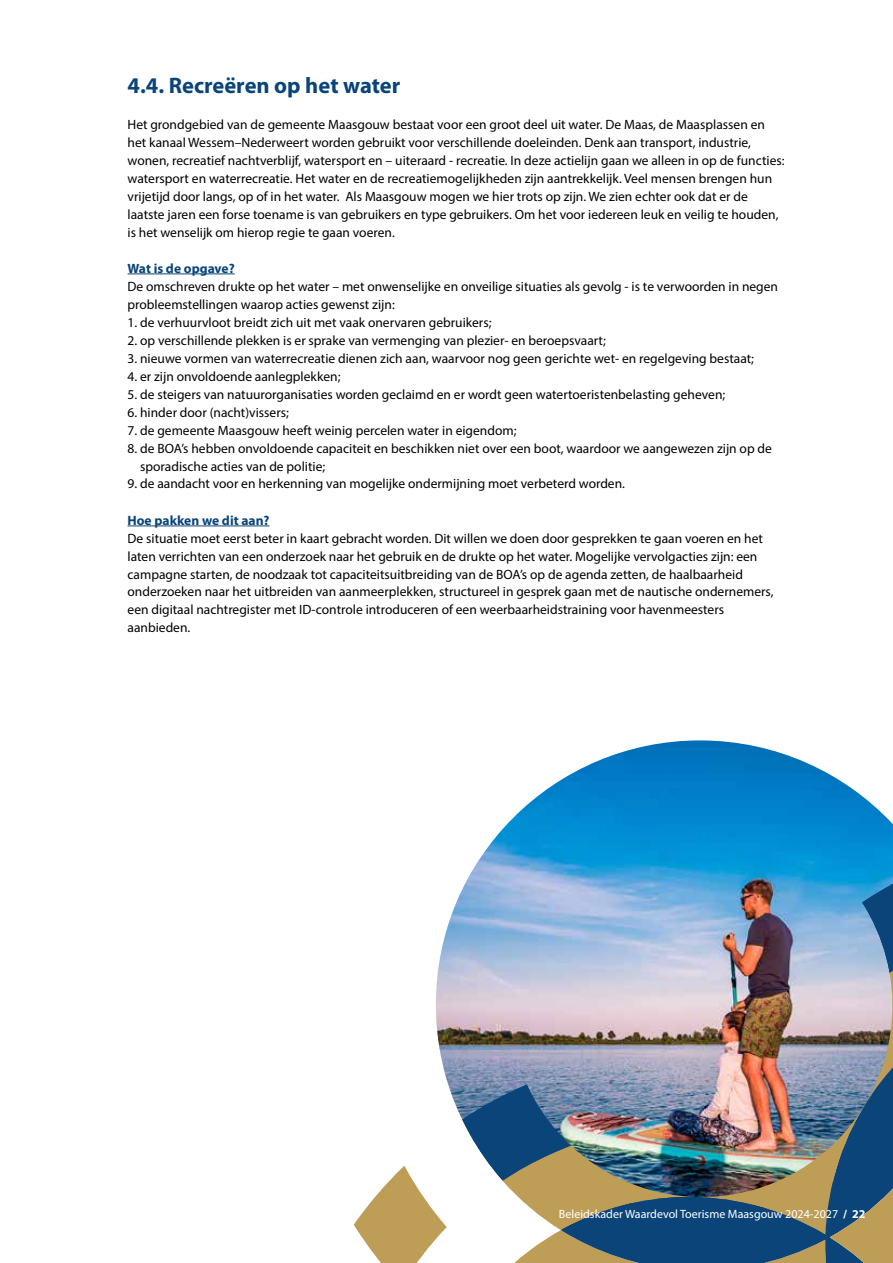
<style>
.page{position:relative;width:893px;height:1263px;background:#fff}
.page>*{position:absolute;margin:0;border:0;box-sizing:border-box;transform-origin:0 0}
.t1{font:700 22.5px "Myriad Pro";color:#0a4479}
.t2{font:13.5px/18px "Myriad Pro";color:#000}
.t3{font:700 13.5px "Myriad Pro";color:#0a4479}
.t4{font:12px "Myriad Pro";color:#fff}
.s1{font-weight:700}
</style>
<div class="page">
<img style="left:436px;top:740px;width:457px;height:379px">
<img style="left:462px;top:867px;width:431px;height:396px">
<svg style="left:354px;top:1166px;width:93px;height:97px"></svg>
<hr style="left:128px;top:274px;width:107px;height:1px;background:#0a4479">
<hr style="left:128px;top:526px;width:142px;height:1px;background:#0a4479">
<h1 class="t1" style="left:128px;top:71px;width:274px">4.4. Recreëren op het water</h1>
<p class="t2" style="left:128px;top:115px;width:658px">Het grondgebied van de gemeente Maasgouw bestaat voor een groot deel uit water. De Maas, de Maasplassen en het kanaal Wessem–Nederweert worden gebruikt voor verschillende doeleinden. Denk aan transport, industrie, wonen, recreatief nachtverblijf, watersport en – uiteraard - recreatie. In deze actielijn gaan we alleen in op de functies: watersport en waterrecreatie. Het water en de recreatiemogelijkheden zijn aantrekkelijk. Veel mensen brengen hun vrijetijd door langs, op of in het water. Als Maasgouw mogen we hier trots op zijn. We zien echter ook dat er de laatste jaren een forse toename is van gebruikers en type gebruikers. Om het voor iedereen leuk en veilig te houden, is het wenselijk om hierop regie te gaan voeren.</p>
<p class="t3" style="left:128px;top:259px;width:109px">Wat is de opgave?</p>
<p class="t2" style="left:128px;top:277px;width:652px">De omschreven drukte op het water – met onwenselijke en onveilige situaties als gevolg - is te verwoorden in negen probleemstellingen waarop acties gewenst zijn:</p>
<p class="t2" style="left:128px;top:313px;width:365px">1. de verhuurvloot breidt zich uit met vaak onervaren gebruikers;</p>
<p class="t2" style="left:128px;top:331px;width:480px">2. op verschillende plekken is er sprake van vermenging van plezier- en beroepsvaart;</p>
<p class="t2" style="left:128px;top:349px;width:628px">3. nieuwe vormen van waterrecreatie dienen zich aan, waarvoor nog geen gerichte wet- en regelgeving bestaat;</p>
<p class="t2" style="left:128px;top:367px;width:214px">4. er zijn onvoldoende aanlegplekken;</p>
<p class="t2" style="left:128px;top:385px;width:599px">5. de steigers van natuurorganisaties worden geclaimd en er wordt geen watertoeristenbelasting geheven;</p>
<p class="t2" style="left:128px;top:403px;width:163px">6. hinder door (nacht)vissers;</p>
<p class="t2" style="left:128px;top:421px;width:390px">7. de gemeente Maasgouw heeft weinig percelen water in eigendom;</p>
<p class="t2" style="left:140px;top:439px;width:633px;text-indent:-13px">8. de BOA’s hebben onvoldoende capaciteit en beschikken niet over een boot, waardoor we aangewezen zijn op de sporadische acties van de politie;</p>
<p class="t2" style="left:128px;top:475px;width:499px">9. de aandacht voor en herkenning van mogelijke ondermijning moet verbeterd worden.</p>
<p class="t3" style="left:128px;top:511px;width:144px">Hoe pakken we dit aan?</p>
<p class="t2" style="left:128px;top:529px;width:647px">De situatie moet eerst beter in kaart gebracht worden. Dit willen we doen door gesprekken te gaan voeren en het laten verrichten van een onderzoek naar het gebruik en de drukte op het water. Mogelijke vervolgacties zijn: een campagne starten, de noodzaak tot capaciteitsuitbreiding van de BOA’s op de agenda zetten, de haalbaarheid onderzoeken naar het uitbreiden van aanmeerplekken, structureel in gesprek gaan met de nautische ondernemers, een digitaal nachtregister met ID-controle introduceren of een weerbaarheidstraining voor havenmeesters aanbieden.</p>
<p class="t4" style="left:559px;top:1206px;width:308px">Beleidskader Waardevol Toerisme Maasgouw 2024-2027 <span class="s1">/ 22</span></p>
</div>
